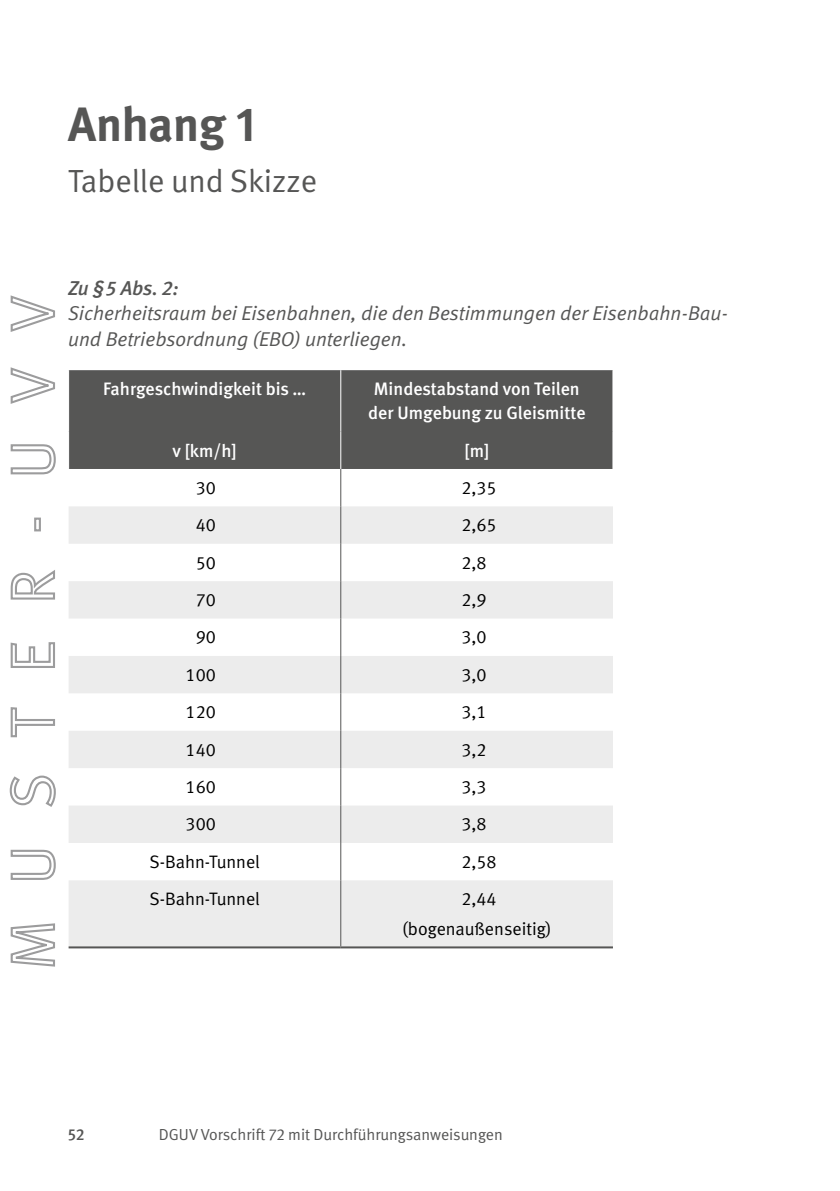
<style>
.page{position:relative;width:840px;height:1191px;background:#fff}
.page>*{position:absolute;margin:0;border:0;box-sizing:border-box;transform-origin:0 0}
.Überschriften_H1_ohne_Zahl{font:700 48px "DGUV Meta";color:#565655}
.Überschriften_H1u_ohne_Zahl{font:32px "DGUV Meta";color:#565655}
.Fließtext_HW_mit_Ü{font:italic 20px/25.6px "DGUV Meta";color:#565655}
.Tabellen_und_Graphen_TI{font:18px "DGUV Meta";color:#000}
.Tabellen_und_Graphen_TK{font:500 18px/24px "DGUV Meta";color:#fff;text-align:center}
.t1{font:16px "DGUV Meta";color:#565655}
.t2{font:500 16px "DGUV Meta";color:#565655}
.s1{font-weight:500}
</style>
<div class="page">
<div style="left:69px;top:370px;width:543px;height:99px;background:#565655"></div>
<svg style="left:69px;top:506px;width:543px;height:440px;fill:#ececec"></svg>
<hr style="left:340px;top:370px;width:1px;height:61px;background:#fff">
<hr style="left:340px;top:431px;width:1px;height:38px;background:#fff">
<hr style="left:340px;top:469px;width:1px;height:37px;background:#565655">
<hr style="left:340px;top:506px;width:1px;height:38px;background:#565655">
<hr style="left:340px;top:544px;width:1px;height:37px;background:#565655">
<hr style="left:340px;top:581px;width:1px;height:37px;background:#565655">
<hr style="left:340px;top:618px;width:1px;height:38px;background:#565655">
<hr style="left:340px;top:656px;width:1px;height:37px;background:#565655">
<hr style="left:340px;top:693px;width:1px;height:37px;background:#565655">
<hr style="left:340px;top:730px;width:1px;height:38px;background:#565655">
<hr style="left:340px;top:768px;width:1px;height:37px;background:#565655">
<hr style="left:340px;top:805px;width:1px;height:38px;background:#565655">
<hr style="left:340px;top:843px;width:1px;height:37px;background:#565655">
<hr style="left:340px;top:880px;width:1px;height:66px;background:#565655">
<hr style="left:69px;top:946px;width:271px;height:2px;background:#565655">
<hr style="left:340px;top:946px;width:272px;height:2px;background:#565655">
<svg style="left:10px;top:923px;width:45px;height:44px"></svg>
<svg style="left:10px;top:849px;width:46px;height:31px"></svg>
<svg style="left:9px;top:775px;width:47px;height:32px"></svg>
<svg style="left:10px;top:707px;width:45px;height:31px"></svg>
<svg style="left:10px;top:642px;width:45px;height:26px"></svg>
<svg style="left:10px;top:570px;width:45px;height:30px"></svg>
<div style="left:34px;top:517px;width:7px;height:14px;border:2px solid #9c9c9d"></div>
<svg style="left:10px;top:444px;width:46px;height:31px"></svg>
<svg style="left:10px;top:367px;width:45px;height:37px"></svg>
<svg style="left:10px;top:295px;width:45px;height:37px"></svg>
<h1 class="Überschriften_H1_ohne_Zahl" style="left:68px;top:96px;width:189px">Anhang 1</h1>
<h1 class="Überschriften_H1u_ohne_Zahl" style="left:68px;top:162px;width:250px">Tabelle und Skizze</h1>
<p class="Fließtext_HW_mit_Ü" style="left:68px;top:275px;width:658px"><span class="s1">Zu §5 Abs. 2:<br></span>Sicherheitsraum bei Eisenbahnen, die den Bestimmungen der Eisenbahn-Bau&shy;und Betriebsordnung (EBO) unterliegen.</p>
<p class="Tabellen_und_Graphen_TK" style="left:103px;top:377px;width:205px">Fahrgeschwindigkeit bis …</p>
<p class="Tabellen_und_Graphen_TK" style="left:368px;top:377px;width:219px">Mindestabstand von Teilen der Umgebung zu Gleismitte</p>
<p class="Tabellen_und_Graphen_TK" style="left:172px;top:439px;width:66px">v [km/h]</p>
<p class="Tabellen_und_Graphen_TK" style="left:464px;top:439px;width:26px">[m]</p>
<p class="Tabellen_und_Graphen_TI" style="left:196px;top:477px;width:22px">30</p>
<p class="Tabellen_und_Graphen_TI" style="left:461px;top:477px;width:37px">2,35</p>
<p class="Tabellen_und_Graphen_TI" style="left:196px;top:514px;width:22px">40</p>
<p class="Tabellen_und_Graphen_TI" style="left:461px;top:514px;width:37px">2,65</p>
<p class="Tabellen_und_Graphen_TI" style="left:196px;top:552px;width:22px">50</p>
<p class="Tabellen_und_Graphen_TI" style="left:461px;top:552px;width:27px">2,8</p>
<p class="Tabellen_und_Graphen_TI" style="left:196px;top:589px;width:22px">70</p>
<p class="Tabellen_und_Graphen_TI" style="left:461px;top:589px;width:27px">2,9</p>
<p class="Tabellen_und_Graphen_TI" style="left:196px;top:627px;width:22px">90</p>
<p class="Tabellen_und_Graphen_TI" style="left:461px;top:627px;width:27px">3,0</p>
<p class="Tabellen_und_Graphen_TI" style="left:185px;top:664px;width:32px">100</p>
<p class="Tabellen_und_Graphen_TI" style="left:461px;top:664px;width:27px">3,0</p>
<p class="Tabellen_und_Graphen_TI" style="left:185px;top:701px;width:32px">120</p>
<p class="Tabellen_und_Graphen_TI" style="left:461px;top:701px;width:27px">3,1</p>
<p class="Tabellen_und_Graphen_TI" style="left:185px;top:739px;width:32px">140</p>
<p class="Tabellen_und_Graphen_TI" style="left:461px;top:739px;width:27px">3,2</p>
<p class="Tabellen_und_Graphen_TI" style="left:185px;top:776px;width:32px">160</p>
<p class="Tabellen_und_Graphen_TI" style="left:461px;top:776px;width:27px">3,3</p>
<p class="Tabellen_und_Graphen_TI" style="left:185px;top:814px;width:32px">300</p>
<p class="Tabellen_und_Graphen_TI" style="left:461px;top:814px;width:27px">3,8</p>
<p class="Tabellen_und_Graphen_TI" style="left:149px;top:851px;width:112px">S-Bahn-Tunnel</p>
<p class="Tabellen_und_Graphen_TI" style="left:461px;top:851px;width:37px">2,58</p>
<p class="Tabellen_und_Graphen_TI" style="left:149px;top:888px;width:112px">S-Bahn-Tunnel</p>
<p class="Tabellen_und_Graphen_TI" style="left:461px;top:888px;width:37px">2,44</p>
<p class="Tabellen_und_Graphen_TI" style="left:402px;top:918px;width:151px">(bogenaußenseitig)</p>
<p class="t2" style="left:68px;top:1124px;width:18px">52</p>
<p class="t1" style="left:159px;top:1124px;width:345px">DGUV Vorschrift 72 mit Durchführungsanweisungen</p>
</div>
